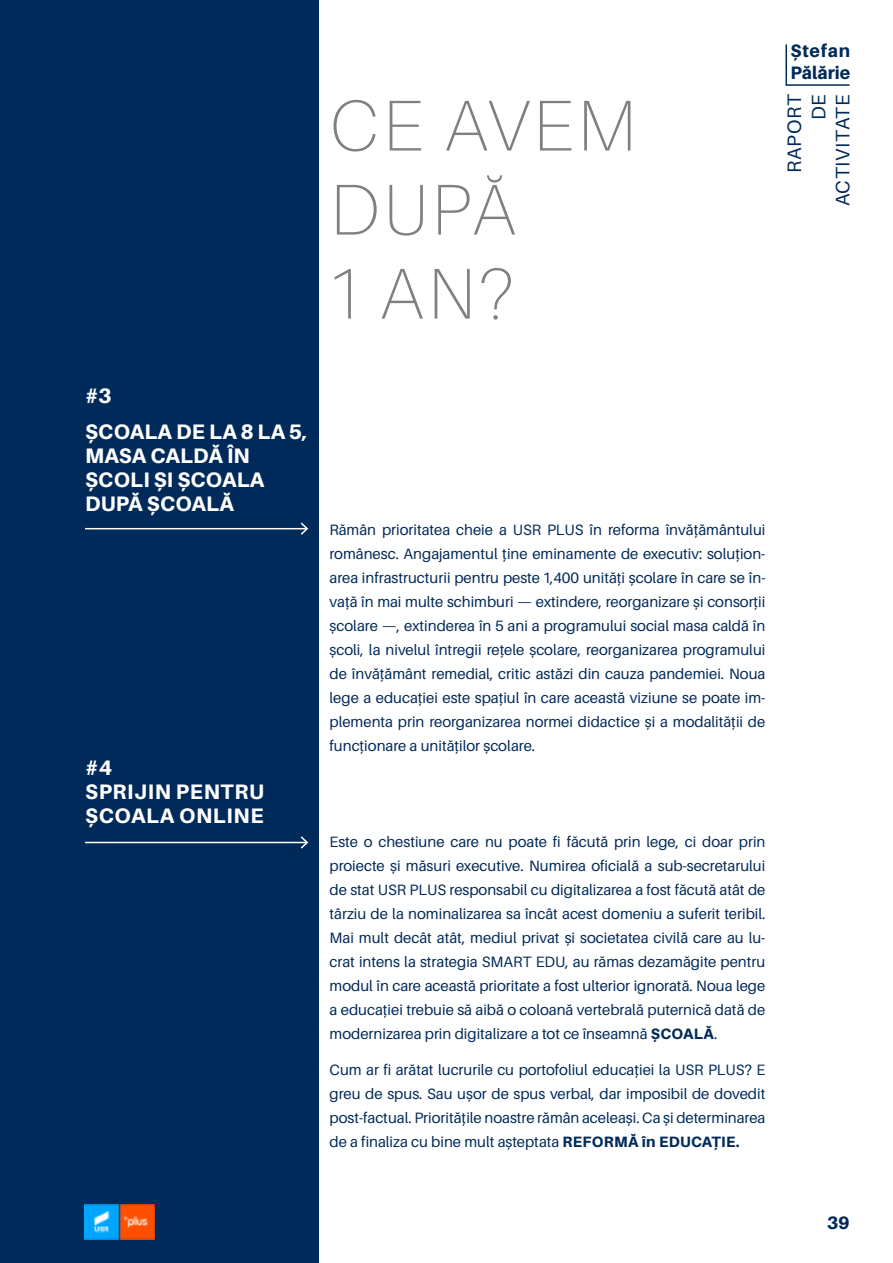
<style>
.page{position:relative;width:893px;height:1263px;background:#fff}
.page>*{position:absolute;margin:0;border:0;box-sizing:border-box;transform-origin:0 0}
.t1{font:100 72px/84px "Eleron";letter-spacing:.05em;color:#808080}
.t2{font:700 21px/24px "Eleron";letter-spacing:.01em;color:#fff}
.t3{font:700 21px/24px "Eleron";letter-spacing:.03em;color:#fff}
.t4{font:19.5px/24.2px "Eleron";letter-spacing:.04em;color:#002a59;text-align:right}
.t5{font:700 18px/21.6px "Eleron";letter-spacing:.005em;color:#002a59}
.t6{font:15px/24px "Eleron";color:#002a59;text-align:justify}
.s1{font-weight:700}
</style>
<div class="page">
<div style="left:0;top:0;width:318px;height:1263px;background:#002a59"></div>
<hr style="left:85px;top:528px;width:222px;height:1px;background:#fff">
<svg style="left:299px;top:522px;width:10px;height:13px"></svg>
<hr style="left:85px;top:842px;width:222px;height:1px;background:#fff">
<svg style="left:299px;top:836px;width:10px;height:13px"></svg>
<img style="left:84px;top:1205px;width:71px;height:35px">
<svg style="left:785px;top:44px;width:65px;height:42px"></svg>
<h1 class="t1" style="left:330px;top:85px;width:308px">CE AVEM<br>DUPĂ<br>1 AN?</h1>
<p class="t5" style="left:790px;top:40px;width:61px">Ștefan<br>Pălărie</p>
<h3 class="t4" style="left:783px;top:206px;width:114px;rotate:-90deg">RAPORT<br>DE<br>ACTIVITATE</h3>
<h2 class="t2" style="left:85px;top:377px;width:224px;line-height:36px">#3<br>ȘCOALA DE LA 8 LA 5,</h2>
<h2 class="t2" style="left:85px;top:443px;width:181px">MASA CALDĂ ÎN<br>ȘCOLI ȘI ȘCOALA<br>DUPĂ ȘCOALĂ</h2>
<h2 class="t3" style="left:85px;top:755px;width:180px">#4<br>SPRIJIN PENTRU<br>ȘCOALA ONLINE</h2>
<p class="t6" style="left:330px;top:518px;width:437px">Rămân prioritatea cheie a USR PLUS în reforma învățământului românesc. Angajamentul ține eminamente de executiv: soluțion&shy;area infrastructurii pentru peste 1,400 unități școlare în care se în&shy;vață în mai multe schimburi — extindere, reorganizare și consorții școlare —, extinderea în 5 ani a programului social masa caldă în școli, la nivelul întregii rețele școlare, reorganizarea programului de învățământ remedial, critic astăzi din cauza pandemiei. Noua lege a educației este spațiul în care această viziune se poate im&shy;plementa prin reorganizarea normei didactice și a modalității de funcționare a unităților școlare.</p>
<p class="t6" style="left:330px;top:830px;width:437px">Este o chestiune care nu poate fi făcută prin lege, ci doar prin proiecte și măsuri executive. Numirea oficială a sub-secretarului de stat USR PLUS responsabil cu digitalizarea a fost făcută atât de târziu de la nominalizarea sa încât acest domeniu a suferit teribil.<br>Mai mult decât atât, mediul privat și societatea civilă care au lu&shy;crat intens la strategia SMART EDU, au rămas dezamăgite pentru modul în care această prioritate a fost ulterior ignorată. Noua lege a educației trebuie să aibă o coloană vertebrală puternică dată de modernizarea prin digitalizare a tot ce înseamnă <span class="s1">ȘCOALĂ</span>.</p>
<p class="t6" style="left:330px;top:1058px;width:437px">Cum ar fi arătat lucrurile cu portofoliul educației la USR PLUS? E greu de spus. Sau ușor de spus verbal, dar imposibil de dovedit post-factual. Prioritățile noastre rămân aceleași. Ca și determinarea de a finaliza cu bine mult așteptata <span class="s1">REFORMĂ în EDUCAȚIE.</span></p>
<p class="t5" style="left:827px;top:1212px;width:24px">39</p>
</div>
